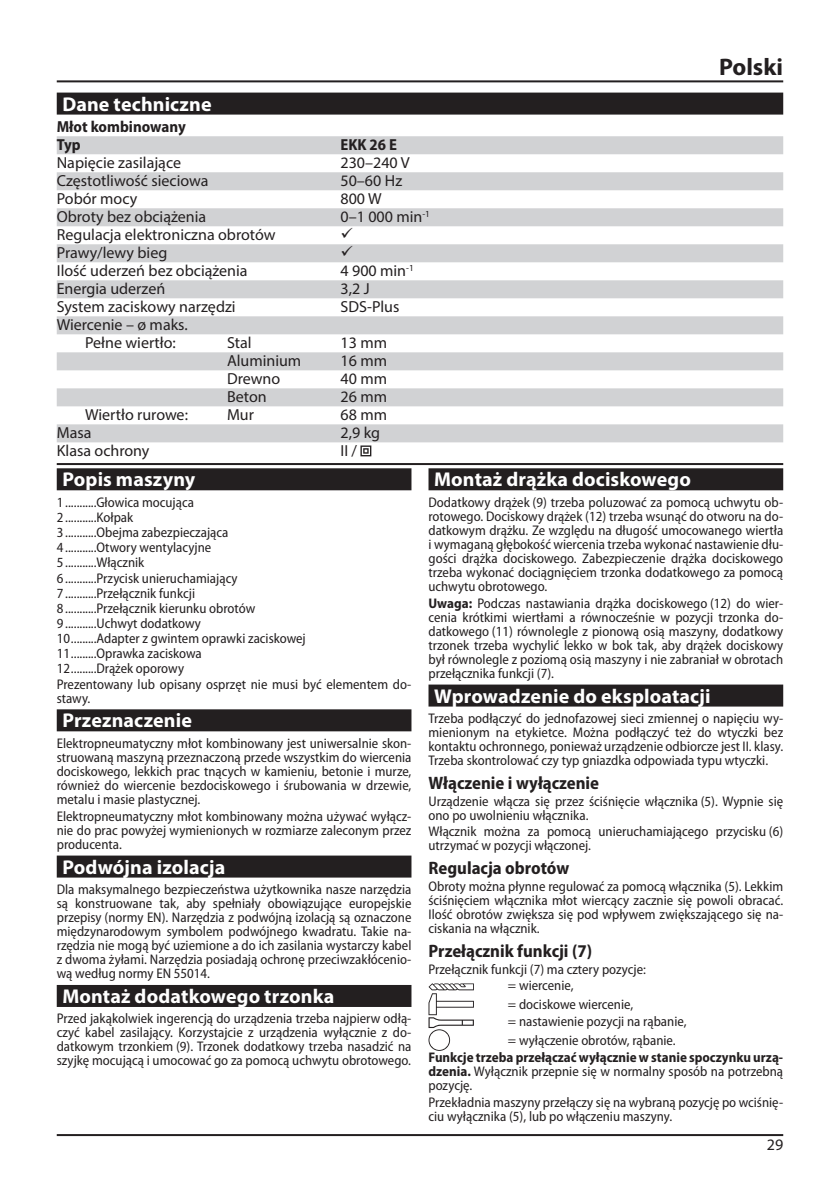
<style>
.page{position:relative;width:840px;height:1191px;background:#fff}
.page>*{position:absolute;margin:0;border:0;box-sizing:border-box;transform-origin:0 0}
.t1{font:700 24px "Myriad Pro";color:#231f20}
.t2{font:700 20px "Myriad Pro";letter-spacing:.005em;color:#fff}
.t3{font:700 semi-condensed 18px "Myriad Pro";color:#231f20}
.t4{font:16px/18px "Myriad Pro";color:#231f20}
.t5{font:700 semi-condensed 16px/18px "Myriad Pro";color:#231f20}
.t6{font:semi-condensed 14px/14px "Myriad Pro";color:#231f20;text-align:justify}
.t7{font:700 semi-condensed 14px/14px "Myriad Pro";color:#231f20;text-align:justify}
.s1{font-weight:700}
.s2{font-weight:400}
</style>
<div class="page">
<hr style="left:57px;top:80px;width:725px;height:2px;background:#231f20">
<hr style="left:57px;top:1134px;width:725px;height:2px;background:#231f20">
<div style="left:57px;top:93px;width:725px;height:22px;background:#231f20"></div>
<div style="left:57px;top:136px;width:725px;height:18px;background:#d1d2d4"></div>
<div style="left:57px;top:172px;width:725px;height:18px;background:#d1d2d4"></div>
<div style="left:57px;top:208px;width:725px;height:18px;background:#d1d2d4"></div>
<div style="left:57px;top:244px;width:725px;height:18px;background:#d1d2d4"></div>
<div style="left:57px;top:280px;width:725px;height:18px;background:#d1d2d4"></div>
<div style="left:57px;top:316px;width:725px;height:18px;background:#d1d2d4"></div>
<div style="left:57px;top:352px;width:725px;height:18px;background:#d1d2d4"></div>
<div style="left:57px;top:388px;width:725px;height:18px;background:#d1d2d4"></div>
<div style="left:57px;top:424px;width:725px;height:18px;background:#d1d2d4"></div>
<svg style="left:360px;top:445px;width:11px;height:11px"></svg>
<hr style="left:57px;top:463px;width:725px;height:2px;background:#231f20">
<div style="left:57px;top:468px;width:354px;height:22px;background:#231f20"></div>
<div style="left:57px;top:709px;width:354px;height:22px;background:#231f20"></div>
<div style="left:57px;top:855px;width:354px;height:22px;background:#231f20"></div>
<div style="left:57px;top:985px;width:354px;height:22px;background:#231f20"></div>
<div style="left:428px;top:468px;width:354px;height:22px;background:#231f20"></div>
<div style="left:428px;top:684px;width:354px;height:22px;background:#231f20"></div>
<svg style="left:428px;top:983px;width:45px;height:67px"></svg>
<h2 class="t2" style="left:62px;top:91px;width:151px">Dane techniczne</h2>
<p class="t5" style="left:57px;top:118px;width:130px">Młot kombinowany<br>Typ</p>
<p class="t5" style="left:340px;top:136px;width:58px">EKK 26 E</p>
<p class="t4" style="left:57px;top:154px;width:126px">Napięcie zasilające</p>
<p class="t4" style="left:340px;top:154px;width:70px">230–240 V</p>
<p class="t4" style="left:57px;top:172px;width:153px">Częstotliwość sieciowa</p>
<p class="t4" style="left:340px;top:172px;width:63px">50–60 Hz</p>
<p class="t4" style="left:57px;top:190px;width:82px">Pobór mocy</p>
<p class="t4" style="left:340px;top:190px;width:42px">800 W</p>
<p class="t4" style="left:57px;top:208px;width:151px">Obroty bez obciążenia</p>
<p class="t4" style="left:340px;top:208px;width:91px">0–1 000 min<sup>-1</sup></p>
<p class="t4" style="left:57px;top:226px;width:220px">Regulacja elektroniczna obrotów</p>
<p class="t4" style="left:57px;top:244px;width:112px">Prawy/lewy bieg</p>
<p class="t4" style="left:57px;top:262px;width:192px">Ilość uderzeń bez obciążenia</p>
<p class="t4" style="left:340px;top:262px;width:75px">4 900 min<sup>-1</sup></p>
<p class="t4" style="left:57px;top:280px;width:110px">Energia uderzeń</p>
<p class="t4" style="left:340px;top:280px;width:31px">3,2 J</p>
<p class="t4" style="left:57px;top:298px;width:180px">System zaciskowy narzędzi</p>
<p class="t4" style="left:340px;top:298px;width:60px">SDS-Plus</p>
<p class="t4" style="left:85px;top:316px;width:104px;text-indent:-28px">Wiercenie – ø maks.<br>Pełne wiertło:</p>
<p class="t4" style="left:227px;top:334px;width:26px">Stal</p>
<p class="t4" style="left:340px;top:334px;width:48px">13 mm</p>
<p class="t4" style="left:227px;top:352px;width:76px">Aluminium</p>
<p class="t4" style="left:340px;top:352px;width:48px">16 mm</p>
<p class="t4" style="left:227px;top:370px;width:55px">Drewno</p>
<p class="t4" style="left:340px;top:370px;width:48px">40 mm</p>
<p class="t4" style="left:227px;top:388px;width:41px">Beton</p>
<p class="t4" style="left:340px;top:388px;width:48px">26 mm</p>
<h1 class="t1" style="left:718px;top:51px;width:66px">Polski</h1>
<p class="t4" style="left:85px;top:406px;width:104px">Wiertło rurowe:</p>
<p class="t4" style="left:227px;top:406px;width:28px">Mur</p>
<p class="t4" style="left:340px;top:406px;width:48px">68 mm</p>
<p class="t4" style="left:57px;top:424px;width:36px">Masa</p>
<p class="t4" style="left:340px;top:424px;width:41px">2,9 kg</p>
<p class="t4" style="left:57px;top:442px;width:94px">Klasa ochrony</p>
<p class="t4" style="left:340px;top:442px;width:18px">II /</p>
<h2 class="t2" style="left:62px;top:466px;width:134px">Popis maszyny</h2>
<p class="t6" style="left:57px;top:495px;width:356px;line-height:15px;text-align:left">1 ...........Głowica mocująca<br>2 ...........Kołpak<br>3 ...........Obejma zabezpieczająca<br>4 ...........Otwory wentylacyjne<br>5 ...........Włącznik<br>6 ...........Przycisk unieruchamiający<br>7 ...........Przełącznik funkcji<br>8 ...........Przełącznik kierunku obrotów<br>9 ...........Uchwyt dodatkowy<br>10.........Adapter z gwintem oprawki zaciskowej<br>11.........Oprawka zaciskowa<br>12.........Drążek oporowy<br>Prezentowany lub opisany osprzęt nie musi być elementem do&shy;stawy.</p>
<h2 class="t2" style="left:62px;top:707px;width:131px">Przeznaczenie</h2>
<p class="t6" style="left:57px;top:736px;width:356px">Elektropneumatyczny młot kombinowany jest uniwersalnie skon&shy;struowaną maszyną przeznaczoną przede wszystkim do wiercenia dociskowego, lekkich prac tnących w kamieniu, betonie i murze, również do wiercenie bezdociskowego i śrubowania w drzewie, metalu i masie plastycznej.</p>
<p class="t6" style="left:57px;top:809px;width:356px">Elektropneumatyczny młot kombinowany można używać wyłącz&shy;nie do prac powyżej wymienionych w rozmiarze zaleconym przez producenta.</p>
<h2 class="t2" style="left:62px;top:853px;width:164px">Podwójna izolacja</h2>
<p class="t6" style="left:57px;top:882px;width:356px">Dla maksymalnego bezpieczeństwa użytkownika nasze narzędzia są konstruowane tak, aby spełniały obowiązujące europejskie przepisy (normy EN). Narzędzia z podwójną izolacją są oznaczone międzynarodowym symbolem podwójnego kwadratu. Takie na&shy;rzędzia nie mogą być uziemione a do ich zasilania wystarczy kabel z dwoma żyłami. Narzędzia posiadają ochronę przeciwzakłócenio&shy;wą według normy EN 55014.</p>
<h2 class="t2" style="left:62px;top:983px;width:273px">Montaż dodatkowego trzonka</h2>
<p class="t6" style="left:57px;top:1012px;width:356px">Przed jakąkolwiek ingerencją do urządzenia trzeba najpierw odłą&shy;czyć kabel zasilający. Korzystajcie z urządzenia wyłącznie z do&shy;datkowym trzonkiem (9). Trzonek dodatkowy trzeba nasadzić na szyjkę mocującą i umocować go za pomocą uchwytu obrotowego.</p>
<h2 class="t2" style="left:434px;top:466px;width:258px">Montaż drążka dociskowego</h2>
<p class="t6" style="left:428px;top:495px;width:356px">Dodatkowy drążek (9) trzeba poluzować za pomocą uchwytu ob&shy;rotowego. Dociskowy drążek (12) trzeba wsunąć do otworu na do&shy;datkowym drążku. Ze względu na długość umocowanego wiertła i wymaganą głębokość wiercenia trzeba wykonać nastawienie dłu&shy;gości drążka dociskowego. Zabezpieczenie drążka dociskowego trzeba wykonać dociągnięciem trzonka dodatkowego za pomocą uchwytu obrotowego.</p>
<p class="t6" style="left:428px;top:596px;width:356px"><span class="s1">Uwaga:</span> Podczas nastawiania drążka dociskowego (12) do wier&shy;cenia krótkimi wiertłami a równocześnie w pozycji trzonka do&shy;datkowego (11) równolegle z pionową osią maszyny, dodatkowy trzonek trzeba wychylić lekko w bok tak, aby drążek dociskowy był równolegle z poziomą osią maszyny i nie zabraniał w obrotach przełącznika funkcji (7).</p>
<h2 class="t2" style="left:434px;top:683px;width:278px">Wprowadzenie do eksploatacji</h2>
<p class="t6" style="left:428px;top:711px;width:356px">Trzeba podłączyć do jednofazowej sieci zmiennej o napięciu wy&shy;mienionym na etykietce. Można podłączyć też do wtyczki bez kontaktu ochronnego, ponieważ urządzenie odbiorcze jest II. klasy.<br>Trzeba skontrolować czy typ gniazdka odpowiada typu wtyczki.</p>
<p class="t3" style="left:428px;top:772px;width:172px">Włączenie i wyłączenie</p>
<p class="t6" style="left:428px;top:794px;width:356px">Urządzenie włącza się przez ściśnięcie włącznika (5). Wypnie się ono po uwolnieniu włącznika.</p>
<p class="t6" style="left:428px;top:825px;width:356px">Włącznik można za pomocą unieruchamiającego przycisku (6) utrzymać w pozycji włączonej.</p>
<p class="t3" style="left:428px;top:858px;width:142px">Regulacja obrotów</p>
<p class="t6" style="left:428px;top:879px;width:356px">Obroty można płynne regulować za pomocą włącznika (5). Lekkim ściśnięciem włącznika młot wiercący zacznie się powoli obracać.<br>Ilość obrotów zwiększa się pod wpływem zwiększającego się na&shy;ciskania na włącznik.</p>
<p class="t3" style="left:428px;top:940px;width:165px">Przełącznik funkcji (7)</p>
<p class="t6" style="left:428px;top:960px;width:219px;line-height:16.8px;text-align:center">Przełącznik funkcji (7) ma cztery pozycje: = wiercenie,</p>
<p class="t6" style="left:507px;top:996px;width:180px;line-height:16.8px">= dociskowe wiercenie,<br>= nastawienie pozycji na rąbanie,</p>
<p class="t6" style="left:507px;top:1033px;width:169px">= wyłączenie obrotów, rąbanie.</p>
<p class="t7" style="left:428px;top:1050px;width:356px">Funkcje trzeba przełączać wyłącznie w stanie spoczynku urzą&shy;dzenia. <span class="s2">Wyłącznik przepnie się w normalny sposób na potrzebną pozycję.</span></p>
<p class="t6" style="left:428px;top:1095px;width:356px">Przekładnia maszyny przełączy się na wybraną pozycję po wciśnię&shy;ciu wyłącznika (5), lub po włączeniu maszyny.</p>
<p class="t4" style="left:766px;top:1135px;width:18px">29</p>
</div>
